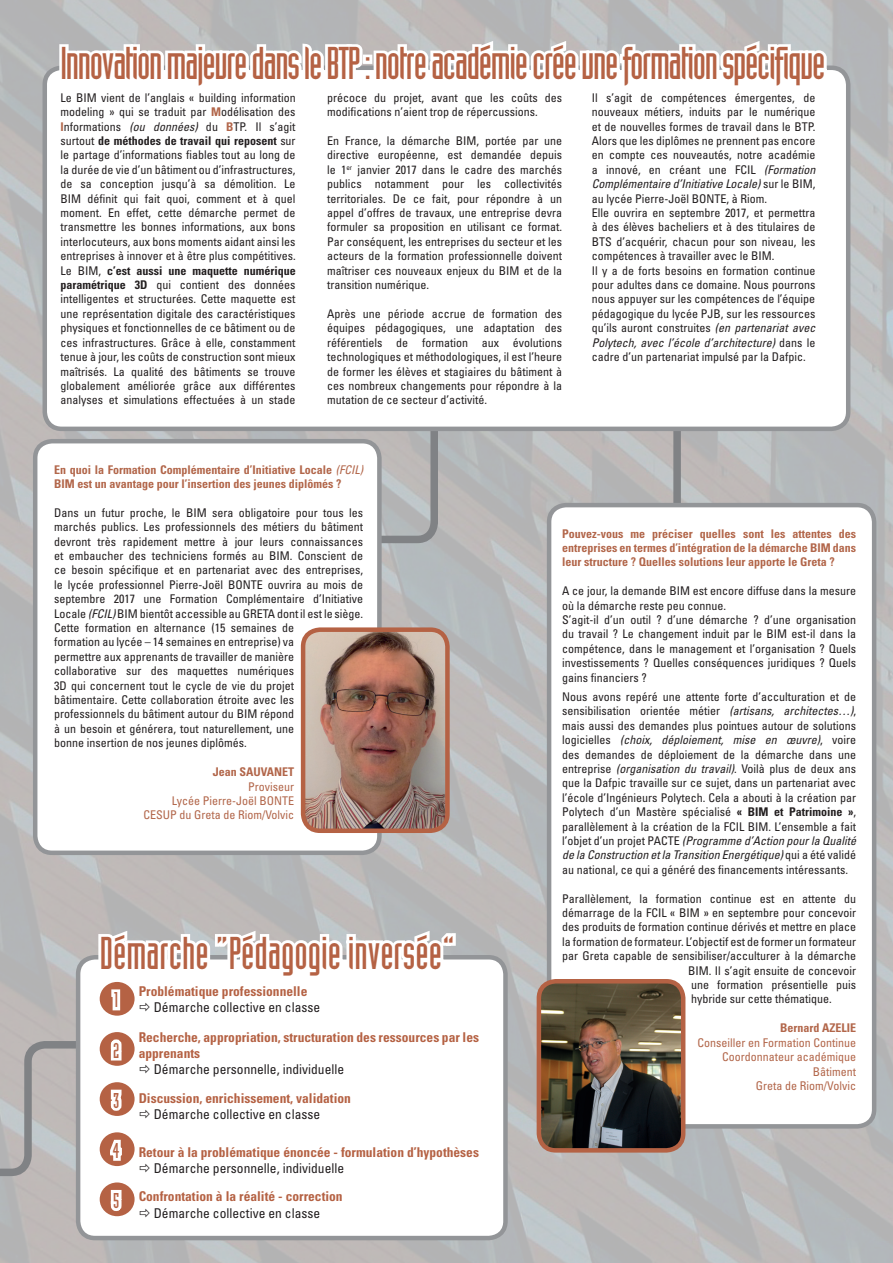
<style>
.page{position:relative;width:893px;height:1263px;background:#fff}
.page>*{position:absolute;margin:0;border:0;box-sizing:border-box;transform-origin:0 0}
.t1{font:45px "Industria Solid";letter-spacing:-.03em;color:#b56244}
.t2{font:45px "Industria Solid";color:#b56244}
.t3{font:21px "Industria Solid";color:#b56244}
.t4{font:700 condensed 13.5px/16.2px "Univers";color:#b56244}
.t5{font:condensed 13.5px "Univers";color:#231f20}
.t6{font:condensed 12px/14.4px "Univers";color:#231f20}
.t7{font:700 condensed 12px/14.4px "Univers";color:#b2664a}
.t8{font:condensed 12px/14.4px "Univers";color:#b2664a;text-align:right}
.s1{font-weight:700;color:#b2664a}
.s2{font-style:italic}
.s3{font-weight:700}
.s4{font-weight:400;font-style:italic}
</style>
<div class="page">
<img style="left:0;top:0;width:893px;height:1263px">
<div style="left:78px;top:957px;width:427px;height:281px;background:#fff;border-radius:17px"></div>
<div style="left:76px;top:955px;width:432px;height:285px;border:4px solid #939598;border-radius:17px"></div>
<svg style="left:326px;top:431px;width:116px;height:116px;background:#b0b0b1"></svg>
<svg style="left:544px;top:431px;width:141px;height:170px;background:#b8b8b8"></svg>
<div style="left:45px;top:68px;width:803px;height:361px;background:#fff;border-radius:17px"></div>
<div style="left:43px;top:66px;width:807px;height:365px;border:4px solid #939598;border-radius:17px"></div>
<div style="left:59px;top:44px;width:10px;height:38px;border:6px solid #fff"></div>
<svg style="left:62px;top:38px;width:768px;height:44px"></svg>
<div style="left:35px;top:441px;width:344px;height:412px;background:#fff;border-radius:17px"></div>
<div style="left:33px;top:439px;width:349px;height:416px;border:4px solid #939598;border-radius:17px"></div>
<div style="left:549px;top:505px;width:325px;height:621px;background:#fff;border-radius:17px"></div>
<div style="left:547px;top:503px;width:329px;height:625px;border:4px solid #939598;border-radius:17px"></div>
<img style="left:306px;top:630px;width:141px;height:201px">
<div style="left:301px;top:627px;width:149px;height:206px;border:4px solid #b56244;border-radius:17px"></div>
<svg style="left:100px;top:982px;width:35px;height:34px"></svg>
<div style="left:100px;top:1032px;width:35px;height:34px;background:#b56244;border-radius:50%"></div>
<div style="left:100px;top:1182px;width:35px;height:34px;background:#b56244;border-radius:50%"></div>
<svg style="left:108px;top:1190px;width:14px;height:24px"></svg>
<img style="left:539px;top:981px;width:144px;height:169px">
<div style="left:537px;top:979px;width:148px;height:173px;border:4px solid #b56244;border-radius:17px"></div>
<svg style="left:95px;top:927px;width:364px;height:86px"></svg>
<svg style="left:0;top:1036px;width:135px;height:144px"></svg>
<h1 class="t1" style="left:61px;top:39px;width:766px">Innovation majeure dans le BTP : notre académie crée une formation spécifique</h1>
<p class="t6" style="left:61px;top:90px;width:237px;text-align:justify">Le BIM vient de l’anglais « building information modeling » qui se traduit par <span class="s1">M</span>odélisation des <span class="s1">I</span>nformations <span class="s2">(ou données)</span> du <span class="s1">B</span>TP. Il s’agit surtout <span class="s3">de méthodes de travail qui reposent</span> sur le partage d’informations fiables tout au long de la durée de vie d’un bâtiment ou d’infrastructures, de sa conception jusqu’à sa démolition. Le BIM définit qui fait quoi, comment et à quel moment. En effet, cette démarche permet de transmettre les bonnes informations, aux bons interlocuteurs, aux bons moments aidant ainsi les entreprises à innover et à être plus compétitives.<br>Le BIM, <span class="s3">c’est aussi une maquette numérique paramétrique 3D</span> qui contient des données intelligentes et structurées. Cette maquette est une représentation digitale des caractéristiques physiques et fonctionnelles de ce bâtiment ou de ces infrastructures. Grâce à elle, constamment tenue à jour, les coûts de construction sont mieux maîtrisés. La qualité des bâtiments se trouve globalement améliorée grâce aux différentes analyses et simulations effectuées à un stade</p>
<p class="t6" style="left:327px;top:90px;width:237px">précoce du projet, avant que les coûts des modifications n’aient trop de répercussions.</p>
<p class="t6" style="left:327px;top:133px;width:237px;text-align:justify">En France, la démarche BIM, portée par une directive européenne, est demandée depuis le 1<sup>er</sup> janvier 2017 dans le cadre des marchés publics notamment pour les collectivités territoriales. De ce fait, pour répondre à un appel d’offres de travaux, une entreprise devra formuler sa proposition en utilisant ce format.<br>Par conséquent, les entreprises du secteur et les acteurs de la formation professionnelle doivent maîtriser ces nouveaux enjeux du BIM et de la transition numérique.</p>
<p class="t6" style="left:327px;top:306px;width:237px;text-align:justify">Après une période accrue de formation des équipes pédagogiques, une adaptation des référentiels de formation aux évolutions technologiques et méthodologiques, il est l’heure de former les élèves et stagiaires du bâtiment à ces nombreux changements pour répondre à la mutation de ce secteur d’activité.</p>
<p class="t6" style="left:592px;top:90px;width:225px">Il s’agit de compétences émergentes, de nouveaux métiers, induits par le numérique et de nouvelles formes de travail dans le BTP.<br>Alors que les diplômes ne prennent pas encore en compte ces nouveautés, notre académie a innové, en créant une FCIL <span class="s2">(Formation Complémentaire d’Initiative Locale)</span> sur le BIM, au lycée Pierre-Joël BONTE, à Riom.<br>Elle ouvrira en septembre 2017, et permettra à des élèves bacheliers et à des titulaires de BTS d’acquérir, chacun pour son niveau, les compétences à travailler avec le BIM.<br>Il y a de forts besoins en formation continue pour adultes dans ce domaine. Nous pourrons nous appuyer sur les compétences de l’équipe pédagogique du lycée PJB, sur les ressources qu’ils auront construites <span class="s2">(en partenariat avec Polytech, avec l’école d’architecture)</span> dans le cadre d’un partenariat impulsé par la Dafpic.</p>
<p class="t7" style="left:54px;top:462px;width:310px">En quoi la Formation Complémentaire d’Initiative Locale <span class="s4">(FCIL)<br></span>BIM est un avantage pour l’insertion des jeunes diplômés ?</p>
<p class="t6" style="left:54px;top:505px;width:311px">Dans un futur proche, le BIM sera obligatoire pour tous les marchés publics. Les professionnels des métiers du bâtiment devront très rapidement mettre à jour leurs connaissances et embaucher des techniciens formés au BIM. Conscient de ce besoin spécifique et en partenariat avec des entreprises, le lycée professionnel Pierre-Joël BONTE ouvrira au mois de septembre 2017 une Formation Complémentaire d’Initiative Locale <span class="s2">(FCIL)</span> BIM bientôt accessible au GRETA dont il est le siège.<br>Cette formation en alternance (15 semaines de<br>formation au lycée – 14 semaines en entreprise) va<br>permettre aux apprenants de travailler de manière<br>collaborative sur des maquettes numériques<br>3D qui concernent tout le cycle de vie du projet<br>bâtimentaire. Cette collaboration étroite avec les professionnels du bâtiment autour du BIM répond<br>à un besoin et générera, tout naturellement, une<br>bonne insertion de nos jeunes diplômés.</p>
<p class="t7" style="left:213px;top:764px;width:83px">Jean SAUVANET</p>
<p class="t8" style="left:143px;top:779px;width:152px">Proviseur<br>Lycée Pierre-Joël BONTE<br>CESUP du Greta de Riom/Volvic</p>
<h1 class="t2" style="left:100px;top:929px;width:357px">Démarche “Pédagogie inversée”</h1>
<h2 class="t3" style="left:114px;top:988px;width:6px">1</h2>
<h2 class="t3" style="left:113px;top:1039px;width:8px">2</h2>
<h2 class="t3" style="left:113px;top:1089px;width:8px">3</h2>
<h2 class="t3" style="left:113px;top:1139px;width:8px">4</h2>
<h2 class="t3" style="left:113px;top:1189px;width:8px">5</h2>
<p class="t4" style="left:139px;top:983px;width:170px">Problématique professionnelle</p>
<p class="t5" style="left:154px;top:999px;width:168px">Démarche collective en classe</p>
<p class="t4" style="left:139px;top:1029px;width:342px">Recherche, appropriation, structuration des ressources par les apprenants</p>
<p class="t5" style="left:154px;top:1061px;width:192px">Démarche personnelle, individuelle</p>
<p class="t4" style="left:139px;top:1090px;width:214px">Discussion, enrichissement, validation</p>
<p class="t5" style="left:154px;top:1106px;width:168px">Démarche collective en classe</p>
<p class="t4" style="left:139px;top:1144px;width:342px">Retour à la problématique énoncée - formulation d’hypothèses</p>
<p class="t5" style="left:154px;top:1159px;width:192px">Démarche personnelle, individuelle</p>
<p class="t4" style="left:139px;top:1188px;width:205px">Confrontation à la réalité - correction</p>
<p class="t5" style="left:154px;top:1204px;width:168px">Démarche collective en classe</p>
<p class="t7" style="left:562px;top:526px;width:296px;text-align:justify">Pouvez-vous me préciser quelles sont les attentes des entreprises en termes d’intégration de la démarche BIM dans leur structure ? Quelles solutions leur apporte le Greta ?</p>
<p class="t6" style="left:562px;top:583px;width:296px">A ce jour, la demande BIM est encore diffuse dans la mesure où la démarche reste peu connue.<br>S’agit-il d’un outil ? d’une démarche ? d’une organisation du travail ? Le changement induit par le BIM est-il dans la compétence, dans le management et l’organisation ? Quels investissements ? Quelles conséquences juridiques ? Quels gains financiers ?</p>
<p class="t6" style="left:562px;top:689px;width:296px;text-align:justify">Nous avons repéré une attente forte d’acculturation et de sensibilisation orientée métier <span class="s2">(artisans, architectes…)</span>, mais aussi des demandes plus pointues autour de solutions logicielles <span class="s2">(choix, déploiement, mise en œuvre)</span>, voire des demandes de déploiement de la démarche dans une entreprise <span class="s2">(organisation du travail)</span>. Voilà plus de deux ans que la Dafpic travaille sur ce sujet, dans un partenariat avec l’école d’Ingénieurs Polytech. Cela a abouti à la création par Polytech d’un Mastère spécialisé <span class="s3">« BIM et Patrimoine »</span>, parallèlement à la création de la FCIL BIM. L’ensemble a fait l’objet d’un projet PACTE <span class="s2">(Programme d’Action pour la Qualité de la Construction et la Transition Energétique)</span> qui a été validé au national, ce qui a généré des financements intéressants.</p>
<p class="t6" style="left:562px;top:891px;width:296px">Parallèlement, la formation continue est en attente du</p>
<p class="t6" style="left:562px;top:905px;width:296px">démarrage de la FCIL « BIM » en septembre pour concevoir</p>
<p class="t6" style="left:562px;top:920px;width:295px">des produits de formation continue dérivés et mettre en place</p>
<p class="t6" style="left:562px;top:934px;width:295px">la formation de formateur. L’objectif est de former un formateur</p>
<p class="t6" style="left:562px;top:949px;width:296px">par Greta capable de sensibiliser/acculturer à la démarche</p>
<p class="t6" style="left:688px;top:963px;width:169px">BIM. Il s’agit ensuite de concevoir</p>
<p class="t6" style="left:691px;top:977px;width:167px">une formation présentielle puis</p>
<p class="t6" style="left:691px;top:992px;width:142px">hybride sur cette thématique.</p>
<p class="t7" style="left:780px;top:1021px;width:77px">Bernard AZELIE</p>
<p class="t8" style="left:697px;top:1035px;width:160px">Conseiller en Formation Continue<br>Coordonnateur académique<br>Bâtiment<br>Greta de Riom/Volvic</p>
</div>
